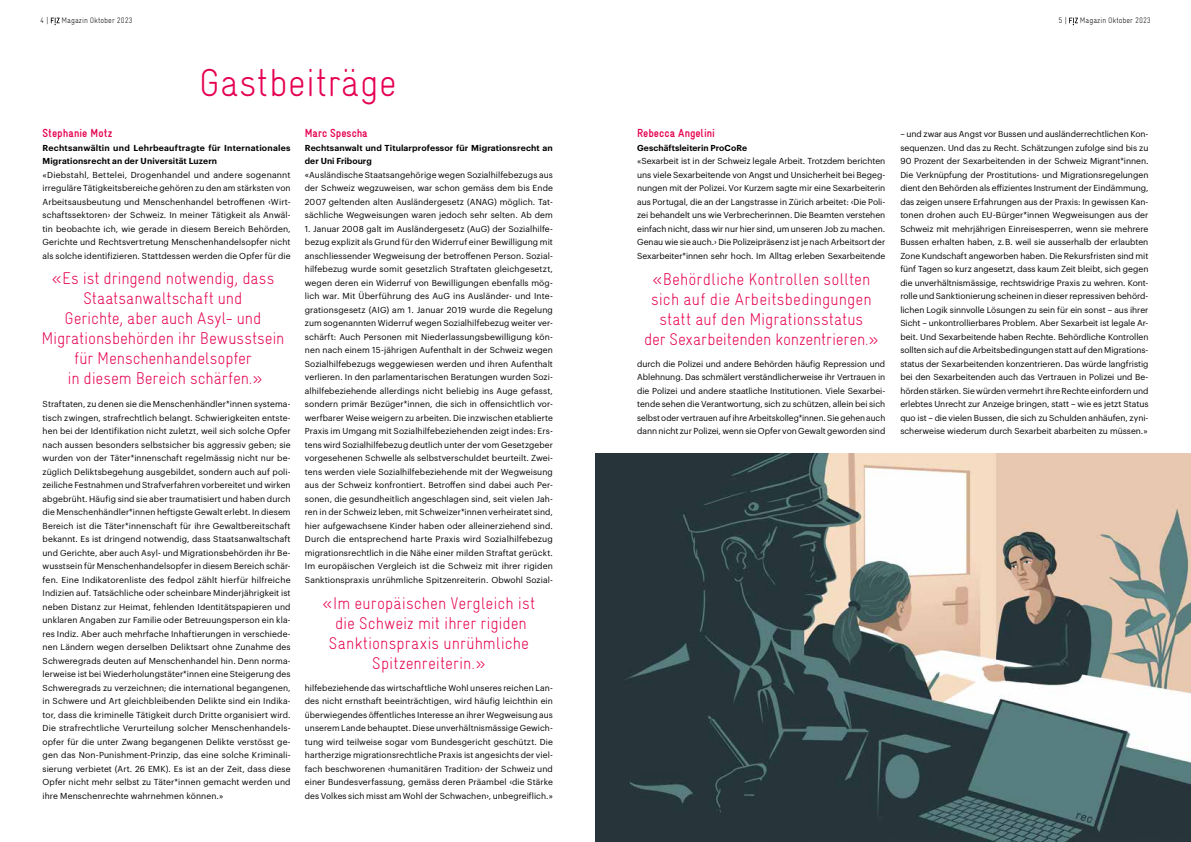
<style>
.page{position:relative;width:1191px;height:842px;background:#fff}
.page>*{position:absolute;margin:0;border:0;box-sizing:border-box;transform-origin:0 0}
.t1{font:300 39px "Gravur Condensed";color:#e50051}
.t2{font:300 17px/20px "Gravur Condensed";letter-spacing:-.005em;color:#e50051;text-align:center}
.t3{font:700 11.8px "Gravur Condensed";color:#e50051}
.t4{font:8.5px/13.5px "Graphik";letter-spacing:.005em;color:#000;text-align:justify}
.t5{font:600 8.5px/13.5px "Graphik";letter-spacing:.015em;color:#000}
.t6{font:300 8px "Gravur Condensed";color:#000}
</style>
<div class="page">
<img style="left:595px;top:454px;width:596px;height:388px">
<svg style="left:51px;top:18px;width:9px;height:7px"></svg>
<svg style="left:1069px;top:18px;width:9px;height:7px"></svg>
<p class="t6" style="left:40px;top:16px;width:10px">4 |</p>
<p class="t6" style="left:62px;top:16px;width:72px">Magazin Oktober 2023</p>
<p class="t6" style="left:1058px;top:16px;width:10px">5 |</p>
<p class="t6" style="left:1080px;top:16px;width:72px">Magazin Oktober 2023</p>
<h1 class="t1" style="left:199px;top:61px;width:199px">Gastbeiträge</h1>
<h3 class="t3" style="left:43px;top:126px;width:71px">Stephanie Motz</h3>
<p class="t5" style="left:43px;top:140px;width:250px">Rechtsanwältin und Lehrbeauftragte für Internationales<br>Migrationsrecht an der Universität Luzern</p>
<p class="t4" style="left:43px;top:167px;width:250px">«Diebstahl, Bettelei, Drogenhandel und andere sogenannt irreguläre Tätigkeitsbereiche gehören zu den am stärksten von Arbeitsausbeutung und Menschenhandel betroffenen ‹Wirt&shy;schaftssektoren› der Schweiz. In meiner Tätigkeit als Anwäl&shy;tin beobachte ich, wie gerade in diesem Bereich Behörden, Gerichte und Rechtsvertretung Menschenhandelsopfer nicht als solche identifizieren. Stattdessen werden die Opfer für die</p>
<h2 class="t2" style="left:42px;top:269px;width:244px">«Es ist dringend notwendig, dass<br>Staatsanwaltschaft und<br>Gerichte, aber auch Asyl- und<br>Migrationsbehörden ihr Bewusstsein für Menschenhandelsopfer<br>in diesem Bereich schärfen.»</h2>
<p class="t4" style="left:43px;top:396px;width:250px">Straftaten, zu denen sie die Menschenhändler*innen systema&shy;tisch zwingen, strafrechtlich belangt. Schwierigkeiten entste&shy;hen bei der Identifikation nicht zuletzt, weil sich solche Opfer nach aussen besonders selbstsicher bis aggressiv geben; sie wurden von der Täter*innenschaft regelmässig nicht nur be&shy;züglich Deliktsbegehung ausgebildet, sondern auch auf poli&shy;zeiliche Festnahmen und Strafverfahren vorbereitet und wirken abgebrüht. Häufig sind sie aber traumatisiert und haben durch die Menschenhändler*innen heftigste Gewalt erlebt. In diesem Bereich ist die Täter*innenschaft für ihre Gewaltbereitschaft bekannt. Es ist dringend notwendig, dass Staatsanwaltschaft und Gerichte, aber auch Asyl- und Migrationsbehörden ihr Be&shy;wusstsein für Menschenhandelsopfer in diesem Bereich schär&shy;fen. Eine Indikatorenliste des fedpol zählt hierfür hilfreiche Indizien auf. Tatsächliche oder scheinbare Minderjährigkeit ist neben Distanz zur Heimat, fehlenden Identitätspapieren und unklaren Angaben zur Familie oder Betreuungsperson ein kla&shy;res Indiz. Aber auch mehrfache Inhaftierungen in verschiede&shy;nen Ländern wegen derselben Deliktsart ohne Zunahme des Schweregrads deuten auf Menschenhandel hin. Denn norma&shy;lerweise ist bei Wiederholungstäter*innen eine Steigerung des Schweregrads zu verzeichnen; die international begangenen, in Schwere und Art gleichbleibenden Delikte sind ein Indika&shy;tor, dass die kriminelle Tätigkeit durch Dritte organisiert wird.<br>Die strafrechtliche Verurteilung solcher Menschenhandels&shy;opfer für die unter Zwang begangenen Delikte verstösst ge&shy;gen das Non-Punishment-Prinzip, das eine solche Kriminali&shy;sierung verbietet (Art. 26 EMK). Es ist an der Zeit, dass diese Opfer nicht mehr selbst zu Täter*innen gemacht werden und ihre Menschenrechte wahrnehmen können.»</p>
<h3 class="t3" style="left:305px;top:126px;width:64px">Marc Spescha</h3>
<p class="t5" style="left:305px;top:140px;width:250px">Rechtsanwalt und Titularprofessor für Migrationsrecht an der Uni Fribourg</p>
<p class="t4" style="left:305px;top:167px;width:250px">«Ausländische Staatsangehörige wegen Sozialhilfebezugs aus der Schweiz wegzuweisen, war schon gemäss dem bis Ende 2007 geltenden alten Ausländergesetz (ANAG) möglich. Tat&shy;sächliche Wegweisungen waren jedoch sehr selten. Ab dem</p>
<p class="t4" style="left:305px;top:221px;width:250px">1. Januar 2008 galt im Ausländergesetz (AuG) der Sozialhilfe&shy;bezug explizit als Grund für den Widerruf einer Bewilligung mit anschliessender Wegweisung der betroffenen Person. Sozial&shy;hilfebezug wurde somit gesetzlich Straftaten gleichgesetzt, wegen deren ein Widerruf von Bewilligungen ebenfalls mög&shy;lich war. Mit Überführung des AuG ins Ausländer- und Inte&shy;grationsgesetz (AIG) am 1. Januar 2019 wurde die Regelung zum sogenannten Widerruf wegen Sozialhilfebezug weiter ver&shy;schärft: Auch Personen mit Niederlassungsbewilligung kön&shy;nen nach einem 15-jährigen Aufenthalt in der Schweiz wegen Sozialhilfebezugs weggewiesen werden und ihren Aufenthalt verlieren. In den parlamentarischen Beratungen wurden Sozi&shy;alhilfebeziehende allerdings nicht beliebig ins Auge gefasst, sondern primär Bezüger*innen, die sich in offensichtlich vor&shy;werfbarer Weise weigern zu arbeiten. Die inzwischen etablierte Praxis im Umgang mit Sozialhilfebeziehenden zeigt indes: Ers&shy;tens wird Sozialhilfebezug deutlich unter der vom Gesetzgeber vorgesehenen Schwelle als selbstverschuldet beurteilt. Zwei&shy;tens werden viele Sozialhilfebeziehende mit der Wegweisung aus der Schweiz konfrontiert. Betroffen sind dabei auch Per&shy;sonen, die gesundheitlich angeschlagen sind, seit vielen Jah&shy;ren in der Schweiz leben, mit Schweizer*innen verheiratet sind, hier aufgewachsene Kinder haben oder alleinerziehend sind.<br>Durch die entsprechend harte Praxis wird Sozialhilfebezug migrationsrechtlich in die Nähe einer milden Straftat gerückt.<br>Im europäischen Vergleich ist die Schweiz mit ihrer rigiden Sanktionspraxis unrühmliche Spitzenreiterin. Obwohl Sozial-</p>
<h2 class="t2" style="left:322px;top:593px;width:214px">«Im europäischen Vergleich ist die Schweiz mit ihrer rigiden<br>Sanktionspraxis unrühmliche<br>Spitzenreiterin.»</h2>
<p class="t4" style="left:305px;top:680px;width:250px">hilfebeziehende das wirtschaftliche Wohl unseres reichen Lan&shy;des nicht ernsthaft beeinträchtigen, wird häufig leichthin ein überwiegendes öffentliches Interesse an ihrer Wegweisung aus unserem Lande behauptet. Diese unverhältnismässige Gewich&shy;tung wird teilweise sogar vom Bundesgericht geschützt. Die hartherzige migrationsrechtliche Praxis ist angesichts der viel&shy;fach beschworenen ‹humanitären Tradition› der Schweiz und einer Bundesverfassung, gemäss deren Präambel ‹die Stärke des Volkes sich misst am Wohl der Schwachen›, unbegreiflich.»</p>
<h3 class="t3" style="left:637px;top:126px;width:79px">Rebecca Angelini</h3>
<p class="t5" style="left:637px;top:140px;width:111px">Geschäftsleiterin ProCoRe</p>
<p class="t4" style="left:637px;top:153px;width:250px">«Sexarbeit ist in der Schweiz legale Arbeit. Trotzdem berichten uns viele Sexarbeitende von Angst und Unsicherheit bei Begeg&shy;nungen mit der Polizei. Vor Kurzem sagte mir eine Sexarbeiterin aus Portugal, die an der Langstrasse in Zürich arbeitet: ‹Die Poli&shy;zei behandelt uns wie Verbrecherinnen. Die Beamten verstehen einfach nicht, dass wir nur hier sind, um unseren Job zu machen.<br>Genau wie sie auch.› Die Polizeipräsenz ist je nach Arbeitsort der Sexarbeiter*innen sehr hoch. Im Alltag erleben Sexarbeitende</p>
<h2 class="t2" style="left:644px;top:269px;width:236px">«Behördliche Kontrollen sollten sich auf die Arbeitsbedingungen statt auf den Migrationsstatus<br>der Sexarbeitenden konzentrieren.»</h2>
<p class="t4" style="left:637px;top:356px;width:250px">durch die Polizei und andere Behörden häufig Repression und Ablehnung. Das schmälert verständlicherweise ihr Vertrauen in die Polizei und andere staatliche Institutionen. Viele Sexarbei&shy;tende sehen die Verantwortung, sich zu schützen, allein bei sich selbst oder vertrauen auf ihre Arbeitskolleg*innen. Sie gehen auch dann nicht zur Polizei, wenn sie Opfer von Gewalt geworden sind</p>
<p class="t4" style="left:900px;top:126px;width:250px">– und zwar aus Angst vor Bussen und ausländerrechtlichen Kon&shy;sequenzen. Und das zu Recht. Schätzungen zufolge sind bis zu 90 Prozent der Sexarbeitenden in der Schweiz Migrant*innen.<br>Die Verknüpfung der Prostitutions- und Migrationsregelungen dient den Behörden als effizientes Instrument der Eindämmung, das zeigen unsere Erfahrungen aus der Praxis: In gewissen Kan&shy;tonen drohen auch EU-Bürger*innen Wegweisungen aus der Schweiz mit mehrjährigen Einreisesperren, wenn sie mehrere Bussen erhalten haben, z. B. weil sie ausserhalb der erlaubten Zone Kundschaft angeworben haben. Die Rekursfristen sind mit fünf Tagen so kurz angesetzt, dass kaum Zeit bleibt, sich gegen die unverhältnismässige, rechtswidrige Praxis zu wehren. Kont&shy;rolle und Sanktionierung scheinen in dieser repressiven behörd&shy;lichen Logik sinnvolle Lösungen zu sein für ein sonst – aus ihrer Sicht – unkontrollierbares Problem. Aber Sexarbeit ist legale Ar&shy;beit. Und Sexarbeitende haben Rechte. Behördliche Kontrollen sollten sich auf die Arbeitsbedingungen statt auf den Migrations&shy;status der Sexarbeitenden konzentrieren. Das würde langfristig bei den Sexarbeitenden auch das Vertrauen in Polizei und Be&shy;hörden stärken. Sie würden vermehrt ihre Rechte einfordern und erlebtes Unrecht zur Anzeige bringen, statt – wie es jetzt Status quo ist – die vielen Bussen, die sich zu Schulden anhäufen, zyni&shy;scherweise wiederum durch Sexarbeit abarbeiten zu müssen.»</p>
</div>
